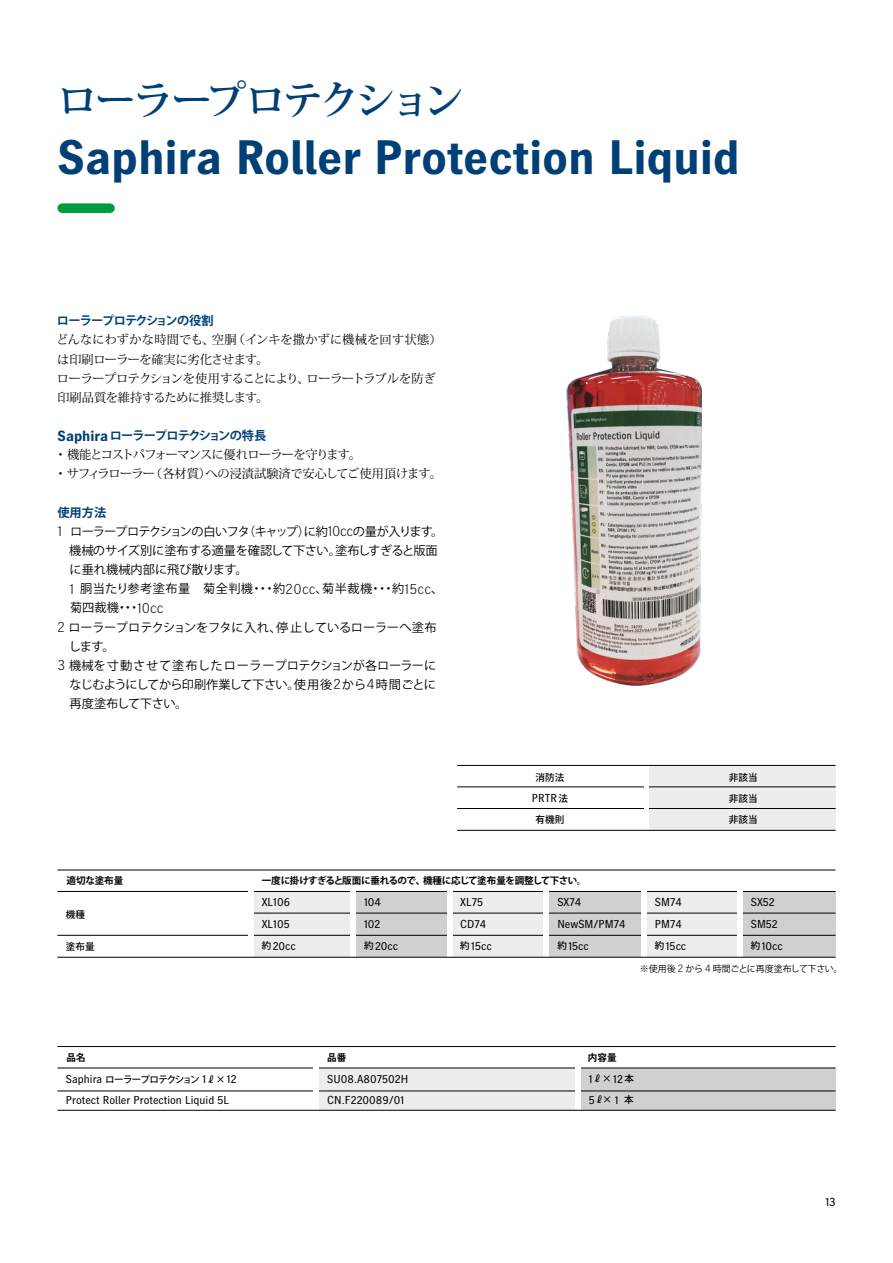
<style>
.page{position:relative;width:893px;height:1263px;background:#fff}
.page>*{position:absolute;margin:0;border:0;box-sizing:border-box;transform-origin:0 0}
.t1{font:700 48px "Heidelberg Gothic Ml";letter-spacing:-.005em;color:#004077}
.t2{font:700 39.9px "Koz Min Pro";letter-spacing:-.075em;color:#004077}
.t3{font:12.15px/19.2px "Koz Go Pro";letter-spacing:-.01em;color:#000}
.t4{font:12.15px/19.2px "Koz Min Pro";letter-spacing:-.02em;color:#000}
.t5{font:12.15px/19.2px "Koz Go Pro";letter-spacing:-.03em;color:#000}
.t6{font:12.15px/19.2px "Koz Min Pro";letter-spacing:-.06em;color:#000}
.t7{font:700 12.15px "Koz Go Pro";letter-spacing:-.08em;color:#004077}
.t8{font:12px "Heidelberg Gothic Ml";color:#000}
.t9{font:11.55px/21.8px "Heidelberg Gothic Ml";color:#000}
.t10{font:700 9.6px "Koz Go Pro";letter-spacing:-.03em;color:#000}
.t11{font:500 9.6px/21px "Koz Go Pro";color:#000;text-align:justify}
.t12{font:500 9.6px "Koz Go Pro";letter-spacing:-.085em;color:#000}
.t13{font:9px "Koz Go Pro";letter-spacing:-.035em;color:#000}
.s1{font-family:"Koz Min Pr 6 N"}
.s2{font-family:"Heidelberg Gothic Ml";font-size:14.7px}
.s3{font-weight:700;color:#004077}
.s4{font-family:"Heidelberg Gothic Ml";font-weight:300;font-size:14.7px}
.s5{font-family:"Koz Go Pro";font-weight:500;font-size:9.6px}
.s6{font-family:"Heidelberg Gothic Ml";font-weight:400;font-size:11.55px}
.s7{font-family:"Heidelberg Gothic Ml";font-weight:300;font-size:10.8px}
</style>
<div class="page">
<div style="left:743px;top:891px;width:92px;height:66px;background:#d0d0d0"></div>
<div style="left:549px;top:891px;width:92px;height:66px;background:#d0d0d0"></div>
<div style="left:356px;top:891px;width:92px;height:66px;background:#d0d0d0"></div>
<div style="left:579px;top:1068px;width:257px;height:42px;background:#d0d0d0"></div>
<div style="left:319px;top:1068px;width:257px;height:42px;background:#ededed"></div>
<div style="left:646px;top:891px;width:93px;height:66px;background:#ededed"></div>
<div style="left:453px;top:891px;width:92px;height:66px;background:#ededed"></div>
<div style="left:254px;top:891px;width:98px;height:66px;background:#ededed"></div>
<div style="left:649px;top:765px;width:187px;height:66px;background:#ededed;border:1px solid #ededed"></div>
<div style="left:62px;top:203px;width:48px;height:10px;background:#009d3c"></div>
<img style="left:566px;top:315px;width:136px;height:371px">
<hr style="left:457px;top:787px;width:379px;height:1px;background:#000">
<hr style="left:457px;top:808px;width:379px;height:1px;background:#000">
<div style="left:644px;top:762px;width:5px;height:68px;background:#fff"></div>
<hr style="left:457px;top:765px;width:379px;height:1px;background:#000">
<hr style="left:457px;top:830px;width:379px;height:1px;background:#000">
<hr style="left:57px;top:891px;width:779px;height:1px;background:#000">
<hr style="left:253px;top:913px;width:583px;height:1px;background:#000">
<hr style="left:57px;top:935px;width:779px;height:1px;background:#000">
<div style="left:737px;top:873px;width:6px;height:84px;background:#fff"></div>
<div style="left:543px;top:873px;width:6px;height:84px;background:#fff"></div>
<div style="left:350px;top:873px;width:5px;height:84px;background:#fff"></div>
<div style="left:248px;top:873px;width:6px;height:84px;background:#fff"></div>
<div style="left:641px;top:873px;width:5px;height:84px;background:#fff"></div>
<div style="left:447px;top:873px;width:5px;height:84px;background:#fff"></div>
<hr style="left:57px;top:870px;width:779px;height:1px;background:#000">
<hr style="left:57px;top:957px;width:779px;height:1px;background:#000">
<hr style="left:57px;top:1046px;width:779px;height:1px;background:#000">
<hr style="left:57px;top:1068px;width:779px;height:1px;background:#000">
<hr style="left:57px;top:1091px;width:779px;height:1px;background:#000">
<div style="left:314px;top:1050px;width:5px;height:60px;background:#fff"></div>
<div style="left:576px;top:1050px;width:5px;height:60px;background:#fff"></div>
<hr style="left:57px;top:1110px;width:779px;height:1px;background:#000">
<h2 class="t2" style="left:57px;top:71px;width:408px">ローラープロテクション</h2>
<h1 class="t1" style="left:57px;top:131px;width:684px">Saphira Roller Protection Liquid</h1>
<p class="t7" style="left:57px;top:313px;width:158px">ローラープロテクションの役割</p>
<p class="t4" style="left:56px;top:330px;width:387px">どんなにわずかな時間でも、空胴（インキを撒かずに機械を回す状態）は印刷ローラーを確実に劣化させます。<br>ローラープロテクションを使用することに<span class="s1">よ</span>り、ローラートラブルを防ぎ印刷品質を維持するために推奨します。</p>
<p class="t7" style="left:57px;top:428px;width:210px"><span class="s2">Saphira</span> ローラープロテクションの特長</p>
<p class="t6" style="left:54px;top:445px;width:389px">・機能とコストパフォーマンスに優れローラーを守ります。<br>・サフィラローラー（各材質）への浸漬試験済で安心してご使用頂けます。</p>
<p class="t5" style="left:57px;top:503px;width:388px"><span class="s3">使用方法<br></span><span class="s4">1</span> ローラープロテクションの白いフタ（キャップ）に約<span class="s4">10cc</span>の量が入ります。　機械のサイズ別に塗布する適量を確認して下さい。塗布しすぎると版面　に垂れ機械内部に飛び散ります。</p>
<p class="t3" style="left:57px;top:579px;width:387px;text-indent:12px"><span class="s4">1</span> 胴当たり参考塗布量　菊全判機・・・約<span class="s4">20cc</span>、菊半裁機・・・約<span class="s4">15cc</span>、　菊四裁機・・・<span class="s4">10cc<br>2</span> ローラープロテクションをフタに入れ、停止しているローラーへ塗布　します。<br><span class="s4">3</span> 機械を寸動させて塗布したローラープロテクションが各ローラーに　なじむようにしてから印刷作業して下さい。使用後<span class="s4">2</span>から<span class="s4">4</span>時間ごとに　再度塗布して下さい。</p>
<p class="t11" style="left:536px;top:767px;width:30px">消防法</p>
<p class="t9" style="left:532px;top:787px;width:38px">PRTR<span class="s5">法</span></p>
<p class="t11" style="left:536px;top:809px;width:30px">有機則</p>
<p class="t10" style="left:66px;top:874px;width:59px">適切な塗布量</p>
<p class="t10" style="left:262px;top:874px;width:326px">一度に掛けすぎると版面に垂れるので、機種に応じて塗布量を調整して下さい。</p>
<p class="t11" style="left:729px;top:767px;width:30px">非該当非該当非該当</p>
<p class="t11" style="left:66px;top:905px;width:21px">機種</p>
<p class="t11" style="left:66px;top:936px;width:30px">塗布量</p>
<p class="t9" style="left:262px;top:892px;width:36px">XL106<br>XL105<span class="s5">約</span>20cc</p>
<p class="t10" style="left:66px;top:1051px;width:21px">品名</p>
<p class="t12" style="left:66px;top:1073px;width:172px"><span class="s6">Saphira</span> ローラープロテクション <span class="s6">1</span>ℓ× <span class="s6">12</span></p>
<p class="t9" style="left:66px;top:1089px;width:165px">Protect Roller Protection Liquid 5L</p>
<p class="t9" style="left:364px;top:892px;width:36px">104<br>102<span class="s5">約</span>20cc</p>
<p class="t9" style="left:460px;top:892px;width:33px">XL75<br>CD74<span class="s5">約</span>15cc</p>
<p class="t9" style="left:557px;top:892px;width:70px">SX74<br>NewSM/PM74<span class="s5">約</span>15cc</p>
<p class="t9" style="left:655px;top:892px;width:33px">SM74<br>PM74<span class="s5">約</span>15cc</p>
<p class="t9" style="left:751px;top:892px;width:34px">SX52<br>SM52<span class="s5">約</span>10cc</p>
<p class="t13" style="left:640px;top:963px;width:204px">※使用後 <span class="s7">2</span> から <span class="s7">4</span> 時間ごとに再度塗布して下さい。</p>
<p class="t10" style="left:327px;top:1051px;width:21px">品番</p>
<p class="t10" style="left:588px;top:1051px;width:30px">内容量</p>
<p class="t9" style="left:327px;top:1069px;width:82px;line-height:21px">SU08.A807502H<br>CN.F220089/01</p>
<p class="t9" style="left:589px;top:1068px;width:47px">1<span class="s5">ℓ×</span>12<span class="s5">本</span></p>
<p class="t11" style="left:589px;top:1090px;width:46px"><span class="s6">5</span>ℓ× <span class="s6">1</span> 本</p>
<p class="t8" style="left:825px;top:1195px;width:12px">13</p>
</div>
